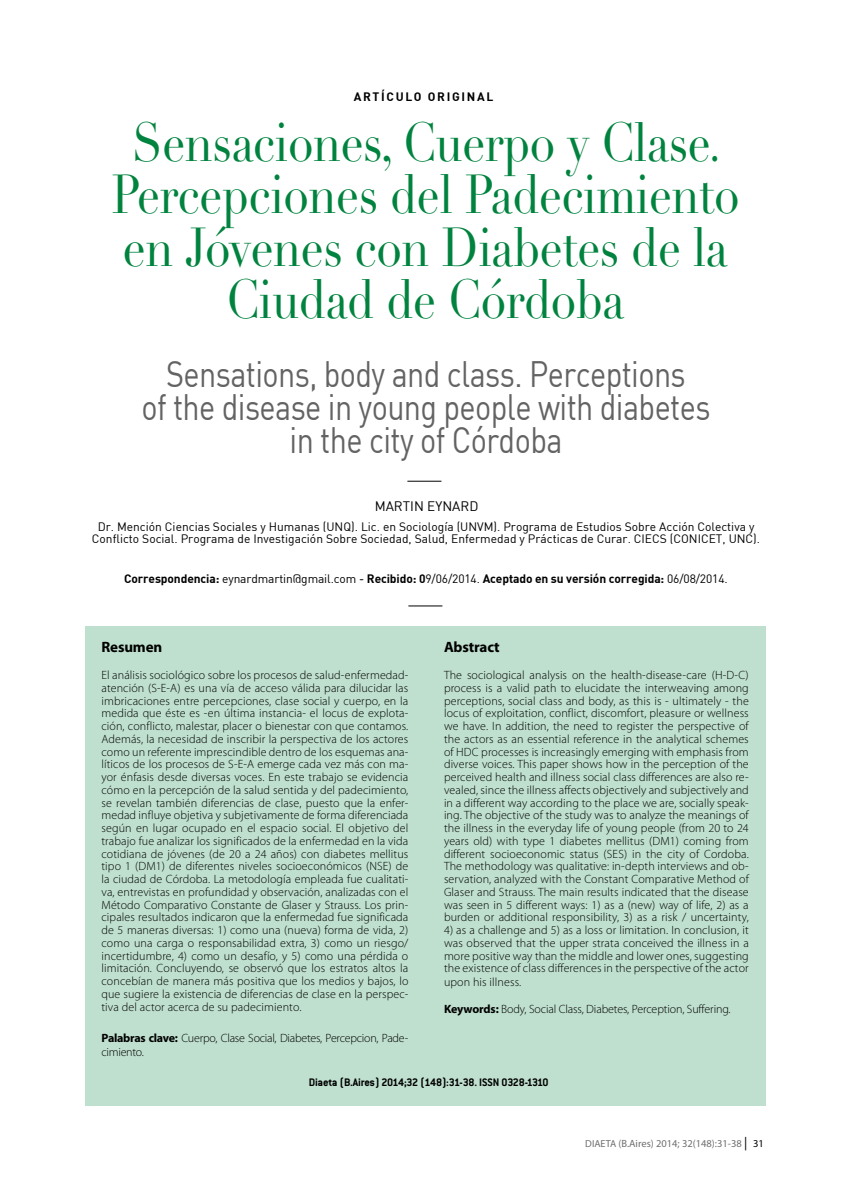
<style>
.page{position:relative;width:851px;height:1191px;background:#fff}
.page>*{position:absolute;margin:0;border:0;box-sizing:border-box;transform-origin:0 0}
.t1{font:54px/52.5px "Didot LT Std";letter-spacing:-.01em;color:#00833e;text-align:center;scale:.85 1}
.t2{font:36px/33px "DIN";letter-spacing:-.02em;color:#646363;text-align:center;scale:.85 1}
.t3{font:700 15px "Myriad Pro";letter-spacing:-.01em;color:#000}
.t4{font:13.5px "DIN";color:#000}
.t5{font:300 12px/12.8px "Myriad Pro";letter-spacing:.01em;color:#000;text-align:justify}
.t6{font:12px/12px "DIN";color:#000;text-align:center}
.t7{font:700 12px "DIN";letter-spacing:-.01em;color:#000}
.t8{font:300 12px/14.4px "Myriad Pro";letter-spacing:-.02em;color:#000}
.t9{font:300 12px "Myriad Pro";letter-spacing:-.01em;color:#000}
.t10{font:700 12px "Conduit ITC";letter-spacing:-.025em;color:#000}
.t11{font:700 12px "DIN";letter-spacing:.14em;color:#000}
.t12{font:10.5px "Myriad Pro";color:#706f6f}
.s1{font-weight:400}
.s2{font-weight:700}
.s3{font-size:10.2px}
.s4{font-size:13.5px;color:#000}
.s5{color:#000}
</style>
<div class="page">
<div style="left:85px;top:626px;width:680px;height:480px;background:#bfe0cf"></div>
<hr style="left:407px;top:481px;width:34px;height:1px;background:#000">
<hr style="left:408px;top:605px;width:34px;height:1px;background:#000">
<p class="t11" style="left:354px;top:89px;width:141px">artículo original</p>
<h1 class="t1" style="left:111px;top:117px;width:740px">Sensaciones, Cuerpo y Clase.<br>Percepciones del Padecimiento en Jóvenes con Diabetes de la<br>Ciudad de Córdoba</h1>
<h2 class="t2" style="left:141px;top:357px;width:671px">Sensations, body and class. Perceptions<br>of the disease in young people with diabetes in the city of Córdoba</h2>
<p class="t4" style="left:374px;top:497px;width:105px">Martin Eynard</p>
<p class="t6" style="left:92px;top:520px;width:669px">Dr. Mención Ciencias Sociales y Humanas (UN Q). Lic. en Sociología (UNVM). Programa de Estudios Sobre Acción Colectiva y<br>Conflicto Social. Programa de I nvestigación Sobre Sociedad, Salud, Enfermedad y Prácticas de Curar. CI ECS (CONI CET, UN C).</p>
<p class="t7" style="left:124px;top:571px;width:605px">Correspondencia: <span class="s1">eynardmartin@gmail.com -</span> Recibido: 0<span class="s1">9/06/2014.</span> Aceptado en su versión corregida: <span class="s1">06/08/2014.</span></p>
<p class="t3" style="left:101px;top:637px;width:62px">Resumen</p>
<p class="t5" style="left:101px;top:669px;width:308px">El análisis sociológico sobre los procesos de salud-enfermedad&shy;atención (S-E-A) es una vía de acceso válida para dilucidar las imbricaciones entre percepciones, clase social y cuerpo, en la medida que éste es -en última instancia- el locus de explota&shy;ción, conflicto, malestar, placer o bienestar con que contamos.<br>Además, la necesidad de inscribir la perspectiva de los actores como un referente imprescindible dentro de los esquemas ana&shy;líticos de los procesos de S-E-A emerge cada vez más con ma&shy;yor énfasis desde diversas voces. En este trabajo se evidencia cómo en la percepción de la salud sentida y del padecimiento, se revelan también diferencias de clase, puesto que la enfer&shy;medad influye objetiva y subjetivamente de forma diferenciada según en lugar ocupado en el espacio social. El objetivo del trabajo fue analizar los significados de la enfermedad en la vida cotidiana de jóvenes (de 20 a 24 años) con diabetes mellitus tipo 1 (DM1) de diferentes niveles socioeconómicos (NSE) de la ciudad de Córdoba. La metodología empleada fue cualitati&shy;va, entrevistas en profundidad y observación, analizadas con el Método Comparativo Constante de Glaser y Strauss. Los prin&shy;cipales resultados indicaron que la enfermedad fue significada de 5 maneras diversas: 1) como una (nueva) forma de vida, 2) como una carga o responsabilidad extra, 3) como un riesgo/ incertidumbre, 4) como un desafío, y 5) como una pérdida o limitación. Concluyendo, se observó que los estratos altos la concebían de manera más positiva que los medios y bajos, lo que sugiere la existencia de diferencias de clase en la perspec&shy;tiva del actor acerca de su padecimiento.</p>
<p class="t8" style="left:101px;top:1031px;width:308px"><span class="s2">Palabras clave:</span> Cuerpo, Clase Social, Diabetes, Percepcion, Pade&shy;cimiento.</p>
<p class="t3" style="left:444px;top:637px;width:57px">Abstract</p>
<p class="t5" style="left:444px;top:669px;width:306px">The sociological analysis on the health-disease-care (H-D-C) process is a valid path to elucidate the interweaving among perceptions, social class and body, as this is - ultimately - the locus of exploitation, conflict, discomfort, pleasure or wellness we have. In addition, the need to register the perspective of the actors as an essential reference in the analytical schemes of HDC processes is increasingly emerging with emphasis from diverse voices. This paper shows how in the perception of the perceived health and illness social class differences are also re&shy;vealed, since the illness affects objectively and subjectively and in a different way according to the place we are, socially speak&shy;ing. The objective of the study was to analyze the meanings of the illness in the everyday life of young people (from 20 to 24 years old) with type 1 diabetes mellitus (DM1) coming from different socioeconomic status (SES) in the city of Cordoba.<br>The methodology was qualitative: in-depth interviews and ob&shy;servation, analyzed with the Constant Comparative Method of Glaser and Strauss. The main results indicated that the disease was seen in 5 different ways: 1) as a (new) way of life, 2) as a burden or additional responsibility, 3) as a risk / uncertainty,</p>
<p class="t5" style="left:444px;top:923px;width:306px">4) as a challenge and 5) as a loss or limitation. In conclusion, it was observed that the upper strata conceived the illness in a more positive way than the middle and lower ones, suggesting the existence of class differences in the perspective of the actor upon his illness.</p>
<p class="t9" style="left:444px;top:1002px;width:288px"><span class="s2">Keywords:</span> Body, Social Class, Diabetes, Perception, Suffering.</p>
<p class="t10" style="left:309px;top:1074px;width:241px">Diaeta (B.Aires) 2014;32 (148):31-38. ISSN 0328-1310</p>
<p class="t12" style="left:585px;top:1137px;width:180px"><span class="s3">DIAETA</span> (B.Aires) 2014; 32(148):31-38 <span class="s4">|</span> <span class="s5">31</span></p>
</div>
